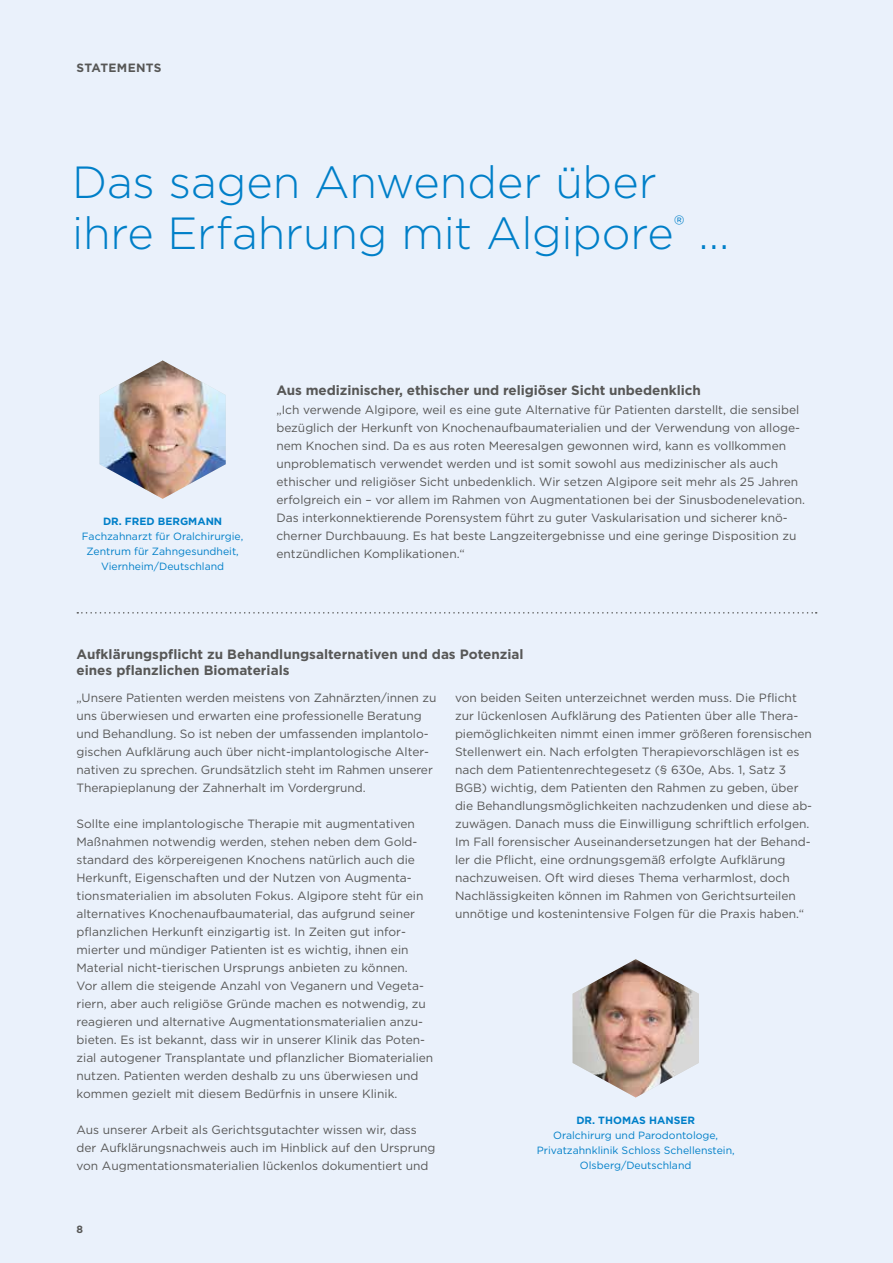
<style>
.page{position:relative;width:893px;height:1263px;background:#eaf1fb}
.page>*{position:absolute;margin:0;border:0;box-sizing:border-box;transform-origin:0 0}
.t1{font:300 45px/51px "Gotham";letter-spacing:-.005em;color:#007fc8}
.t2{font:700 13.5px/16.2px "Gotham";color:#575756}
.t3{font:12px/18px "Gotham";color:#575756}
.t4{font:700 12px "Gotham";letter-spacing:.025em;color:#575756}
.t5{font:10.5px/15px "Gotham";color:#007fc8;text-align:center}
.t6{font:700 10.5px "Gotham";color:#007fc8}
.t7{font:700 10.5px "Gotham";color:#575756}
</style>
<div class="page">
<svg style="left:77px;top:612px;width:740px;height:1px"></svg>
<img style="left:100px;top:360px;width:126px;height:139px">
<img style="left:573px;top:959px;width:126px;height:138px">
<p class="t4" style="left:77px;top:60px;width:87px">STATEMENTS</p>
<h1 class="t1" style="left:72px;top:155px;width:659px">Das sagen Anwender über ihre Erfahrung mit Algipore<sup>®</sup> ...</h1>
<p class="t6" style="left:103px;top:514px;width:121px">DR. FRED BERGMANN</p>
<p class="t5" style="left:82px;top:528px;width:163px">Fachzahnarzt für Oralchirurgie,<br>Zentrum für Zahngesundheit,<br>Viernheim/Deutschland</p>
<p class="t2" style="left:276px;top:382px;width:426px">Aus medizinischer, ethischer und religiöser Sicht unbedenklich</p>
<p class="t3" style="left:276px;top:401px;width:530px">„Ich verwende Algipore, weil es eine gute Alternative für Patienten darstellt, die sensibel bezüglich der Herkunft von Knochenaufbaumaterialien und der Verwendung von alloge&shy;nem Knochen sind. Da es aus roten Meeresalgen gewonnen wird, kann es vollkommen unproblematisch verwendet werden und ist somit sowohl aus medizinischer als auch ethischer und religiöser Sicht unbedenklich. Wir setzen Algipore seit mehr als 25 Jahren erfolgreich ein – vor allem im Rahmen von Augmentationen bei der Sinusbodenelevation.<br>Das interkonnektierende Porensystem führt zu guter Vaskularisation und sicherer knö&shy;cherner Durchbauung. Es hat beste Langzeitergebnisse und eine geringe Disposition zu entzündlichen Komplikationen.“</p>
<p class="t2" style="left:77px;top:646px;width:448px">Aufklärungspflicht zu Behandlungsalternativen und das Potenzial eines pflanzlichen Biomaterials</p>
<p class="t3" style="left:77px;top:689px;width:361px">„Unsere Patienten werden meistens von Zahnärzten/innen zu uns überwiesen und erwarten eine professionelle Beratung und Behandlung. So ist neben der umfassenden implantolo&shy;gischen Aufklärung auch über nicht-implantologische Alter&shy;nativen zu sprechen. Grundsätzlich steht im Rahmen unserer Therapieplanung der Zahnerhalt im Vordergrund.</p>
<p class="t3" style="left:77px;top:815px;width:358px">Sollte eine implantologische Therapie mit augmentativen Maßnahmen notwendig werden, stehen neben dem Gold&shy;standard des körpereigenen Knochens natürlich auch die Herkunft, Eigenschaften und der Nutzen von Augmenta&shy;tionsmaterialien im absoluten Fokus. Algipore steht für ein alternatives Knochenaufbaumaterial, das aufgrund seiner pflanzlichen Herkunft einzigartig ist. In Zeiten gut infor&shy;mierter und mündiger Patienten ist es wichtig, ihnen ein Material nicht-tierischen Ursprungs anbieten zu können.<br>Vor allem die steigende Anzahl von Veganern und Vegeta&shy;riern, aber auch religiöse Gründe machen es notwendig, zu reagieren und alternative Augmentationsmaterialien anzu&shy;bieten. Es ist bekannt, dass wir in unserer Klinik das Poten&shy;zial autogener Transplantate und pflanzlicher Biomaterialien nutzen. Patienten werden deshalb zu uns überwiesen und kommen gezielt mit diesem Bedürfnis in unsere Klinik.</p>
<p class="t3" style="left:77px;top:1121px;width:360px">Aus unserer Arbeit als Gerichtsgutachter wissen wir, dass der Aufklärungsnachweis auch im Hinblick auf den Ursprung von Augmentationsmaterialien lückenlos dokumentiert und</p>
<p class="t3" style="left:455px;top:689px;width:359px">von beiden Seiten unterzeichnet werden muss. Die Pflicht zur lückenlosen Aufklärung des Patienten über alle Thera&shy;piemöglichkeiten nimmt einen immer größeren forensischen Stellenwert ein. Nach erfolgten Therapievorschlägen ist es nach dem Patientenrechtegesetz (§ 630e, Abs. 1, Satz 3<br>BGB) wichtig, dem Patienten den Rahmen zu geben, über die Behandlungsmöglichkeiten nachzudenken und diese ab&shy;zuwägen. Danach muss die Einwilligung schriftlich erfolgen.<br>Im Fall forensischer Auseinandersetzungen hat der Behand&shy;ler die Pflicht, eine ordnungsgemäß erfolgte Aufklärung nachzuweisen. Oft wird dieses Thema verharmlost, doch Nachlässigkeiten können im Rahmen von Gerichtsurteilen unnötige und kostenintensive Folgen für die Praxis haben.“</p>
<p class="t6" style="left:576px;top:1114px;width:120px">DR. THOMAS HANSER</p>
<p class="t5" style="left:537px;top:1128px;width:199px">Oralchirurg und Parodontologe,<br>Privatzahnklinik Schloss Schellenstein,<br>Olsberg/Deutschland</p>
<p class="t7" style="left:77px;top:1222px;width:8px">8</p>
</div>
